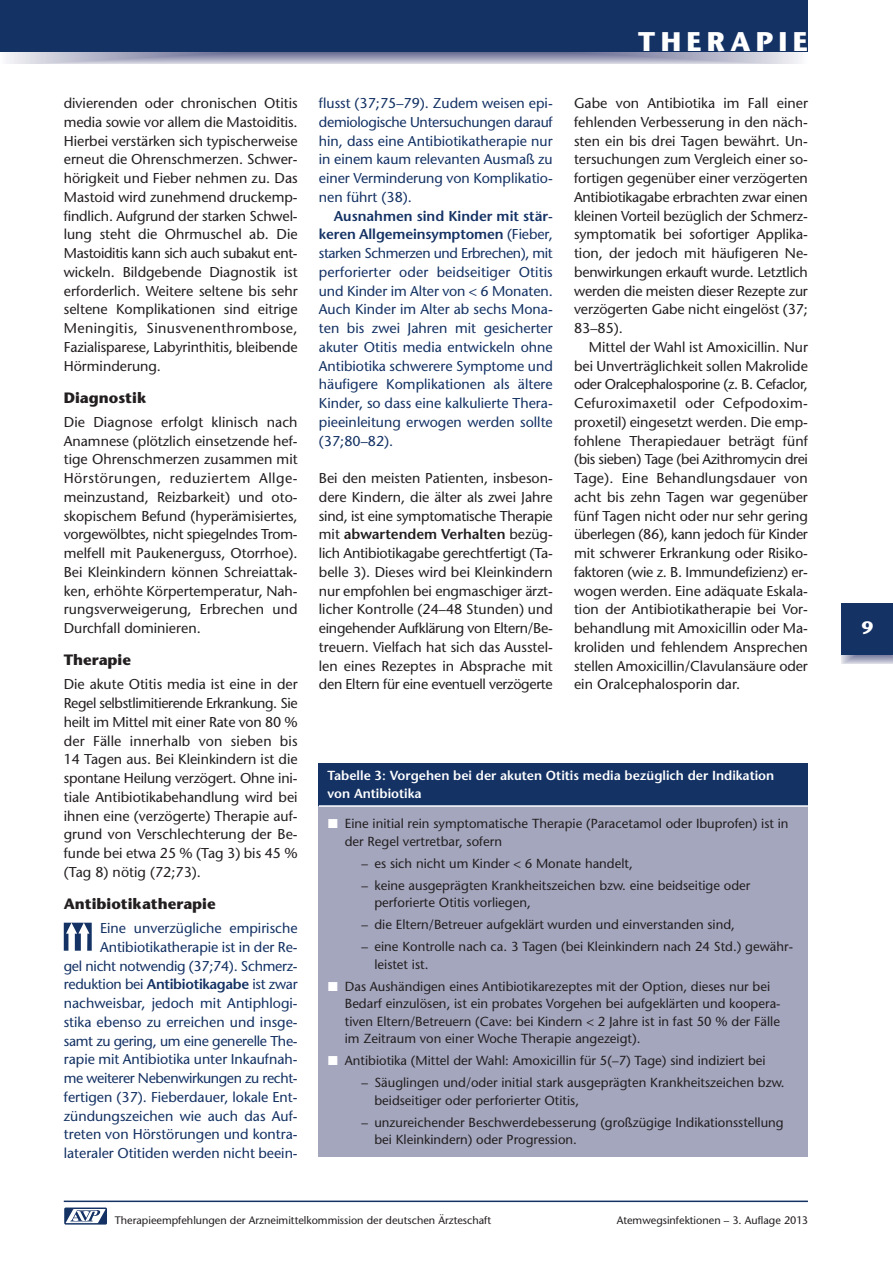
<style>
.page{position:relative;width:893px;height:1263px;background:#fff}
.page>*{position:absolute;margin:0;border:0;box-sizing:border-box;transform-origin:0 0}
.t1{font:700 27px "Stone Sans";letter-spacing:.2em;color:#fff}
.t2{font:700 18px "Stone Sans";color:#fff}
.t3{font:700 15px "Stone Sans";color:#231f20}
.t4{font:14.25px/18.8px "Stone Sans";color:#231f20;text-align:justify}
.t5{font:14.25px/18.8px "Stone Sans";color:#143264;text-align:justify}
.t6{font:13.2px/17.7px "Stone Sans";color:#231f20}
.t7{font:600 13.2px/17.7px "Stone Sans";color:#fff}
.t8{font:10.8px "Stone Sans";color:#231f20}
.s1{font-weight:600}
.s2{font-family:"European Pi Three";color:#fff}
</style>
<div class="page">
<svg style="left:842px;top:655px;width:51px;height:8px"></svg>
<svg style="left:0;top:51px;width:808px;height:13px;background:#a2a5bd"></svg>
<svg style="left:64px;top:923px;width:28px;height:28px"></svg>
<hr style="left:64px;top:1200px;width:744px;height:2px;background:#143264">
<div style="left:64px;top:1207px;width:43px;height:17px;background:#143264;border-radius:2px"></div>
<svg style="left:66px;top:1209px;width:39px;height:14px"></svg>
<div style="left:0;top:0;width:808px;height:51px;background:#143264"></div>
<div style="left:842px;top:604px;width:51px;height:51px;background:#143264"></div>
<div style="left:319px;top:788px;width:489px;height:369px;background:#a4a6be"></div>
<div style="left:319px;top:764px;width:489px;height:42px;background:#143264"></div>
<hr style="left:319px;top:805px;width:489px;height:2px;background:#fff">
<p class="t4" style="left:64px;top:95px;width:235px">divierenden oder chronischen Otitis media sowie vor allem die Mastoiditis.<br>Hierbei verstärken sich typischerweise erneut die Ohrenschmerzen. Schwer&shy;hörigkeit und Fieber nehmen zu. Das Mastoid wird zunehmend druckemp&shy;findlich. Aufgrund der starken Schwel&shy;lung steht die Ohrmuschel ab. Die Mastoiditis kann sich auch subakut ent&shy;wickeln. Bildgebende Diagnostik ist erforderlich. Weitere seltene bis sehr seltene Komplikationen sind eitrige Meningitis, Sinusvenenthrombose, Fazialisparese, Labyrinthitis, bleibende Hörminderung.</p>
<p class="t3" style="left:64px;top:392px;width:84px">Diagnostik</p>
<p class="t4" style="left:64px;top:414px;width:235px">Die Diagnose erfolgt klinisch nach Anamnese (plötzlich einsetzende hef&shy;tige Ohrenschmerzen zusammen mit Hörstörungen, reduziertem Allge&shy;meinzustand, Reizbarkeit) und oto&shy;skopischem Befund (hyperämisiertes, vorgewölbtes, nicht spiegelndes Trom&shy;melfell mit Paukenerguss, Otorrhoe).<br>Bei Kleinkindern können Schreiattak&shy;ken, erhöhte Körpertemperatur, Nah&shy;rungsverweigerung, Erbrechen und Durchfall dominieren.</p>
<p class="t3" style="left:64px;top:654px;width:69px">Therapie</p>
<p class="t4" style="left:64px;top:676px;width:235px">Die akute Otitis media ist eine in der Regel selbstlimitierende Erkrankung. Sie heilt im Mittel mit einer Rate von 80 % der Fälle innerhalb von sieben bis 14 Tagen aus. Bei Kleinkindern ist die spontane Heilung verzögert. Ohne ini - tiale Antibiotikabehandlung wird bei ihnen eine (verzögerte) Therapie auf&shy;grund von Verschlechterung der Be&shy;funde bei etwa 25 % (Tag 3) bis 45 % (Tag 8) nötig (72;73).</p>
<p class="t3" style="left:64px;top:898px;width:153px">Antibiotikatherapie</p>
<p class="t5" style="left:64px;top:920px;width:235px;text-align:right">Eine unverzügliche empirische Antibiotikatherapie ist in der Re-<br>gel nicht notwendig (37;74). Schmerz&shy;reduktion bei <span class="s1">Antibiotikagabe</span> ist zwar nachweisbar, jedoch mit Antiphlogi&shy;stika ebenso zu erreichen und insge&shy;samt zu gering, um eine generelle The&shy;rapie mit Antibiotika unter Inkaufnah&shy;me weiterer Nebenwirkungen zu recht&shy;fertigen (37). Fieberdauer, lokale Ent&shy;zündungszeichen wie auch das Auf&shy;treten von Hörstörungen und kontra&shy;lateraler Otitiden werden nicht beein-</p>
<p class="t5" style="left:319px;top:95px;width:235px">flusst (37;75–79). Zudem weisen epi&shy;demiologische Untersuchungen darauf hin, dass eine Antibiotikatherapie nur in einem kaum relevanten Ausmaß zu einer Verminderung von Komplikatio&shy;nen führt (38).</p>
<p class="t5" style="left:319px;top:208px;width:235px;text-indent:15px"><span class="s1">Ausnahmen sind Kinder mit stär&shy;keren Allgemeinsymptomen</span> (Fieber, starken Schmerzen und Erbrechen), mit perforierter oder beidseitiger Otitis und Kinder im Alter von &lt; 6 Monaten.<br>Auch Kinder im Alter ab sechs Mona&shy;ten bis zwei Jahren mit gesicherter akuter Otitis media entwickeln ohne Antibiotika schwerere Symptome und häufigere Komplikationen als ältere Kinder, so dass eine kalkulierte Thera&shy;pieeinleitung erwogen werden sollte (37;80–82).</p>
<p class="t4" style="left:319px;top:470px;width:235px">Bei den meisten Patienten, insbeson&shy;dere Kindern, die älter als zwei Jahre sind, ist eine symptomatische Therapie mit <span class="s1">abwartendem Verhalten</span> bezüg&shy;lich Antibiotikagabe gerechtfertigt (Ta&shy;belle 3). Dieses wird bei Kleinkindern nur empfohlen bei engmaschiger ärzt&shy;licher Kontrolle (24–48 Stunden) und eingehender Aufklärung von Eltern/Be&shy;treuern. Vielfach hat sich das Ausstel&shy;len eines Rezeptes in Absprache mit den Eltern für eine eventuell verzögerte</p>
<h1 class="t1" style="left:638px;top:31px;width:171px">THERAPIE</h1>
<p class="t4" style="left:574px;top:95px;width:235px">Gabe von Antibiotika im Fall einer fehlenden Verbesserung in den näch&shy;sten ein bis drei Tagen bewährt. Un&shy;tersuchungen zum Vergleich einer so&shy;fortigen gegenüber einer verzögerten Antibiotikagabe erbrachten zwar einen kleinen Vorteil bezüglich der Schmerz&shy;symptomatik bei sofortiger Applika&shy;tion, der jedoch mit häufigeren Ne&shy;benwirkungen erkauft wurde. Letztlich werden die meisten dieser Rezepte zur verzögerten Gabe nicht eingelöst (37; 83–85).</p>
<p class="t4" style="left:574px;top:339px;width:235px;text-indent:15px">Mittel der Wahl ist Amoxicillin. Nur bei Unverträglichkeit sollen Makrolide oder Oralcephalosporine (z. B. Cefaclor, Cefuroximaxetil oder Cefpodoxim&shy;proxetil) eingesetzt werden. Die emp&shy;fohlene Therapiedauer beträgt fünf (bis sieben) Tage (bei Azithromycin drei Tage). Eine Behandlungsdauer von acht bis zehn Tagen war gegenüber fünf Tagen nicht oder nur sehr gering überlegen (86), kann jedoch für Kinder mit schwerer Erkrankung oder Risiko&shy;faktoren (wie z. B. Immundefizienz) er&shy;wogen werden. Eine adäquate Eskala&shy;tion der Antibiotikatherapie bei Vor&shy;behandlung mit Amoxicillin oder Ma&shy;kroliden und fehlendem Ansprechen stellen Amoxicillin/Clavulansäure oder ein Oralcephalosporin dar.</p>
<p class="t7" style="left:327px;top:768px;width:448px">Tabelle 3: Vorgehen bei der akuten Otitis media bezüglich der Indikation von Antibiotika</p>
<p class="t6" style="left:345px;top:816px;width:445px;text-indent:-17px"><span class="s2">-</span> Eine initial rein symptomatische Therapie (Paracetamol oder Ibuprofen) ist in der Regel vertretbar, sofern</p>
<p class="t6" style="left:361px;top:856px;width:273px">– es sich nicht um Kinder &lt; 6 Monate handelt,</p>
<p class="t6" style="left:374px;top:877px;width:377px;text-indent:-13px">– keine ausgeprägten Krankheitszeichen bzw. eine beidseitige oder perforierte Otitis vorliegen,</p>
<p class="t6" style="left:361px;top:917px;width:375px">– die Eltern/Betreuer aufgeklärt wurden und einverstanden sind,</p>
<p class="t6" style="left:374px;top:939px;width:420px;text-indent:-13px">– eine Kontrolle nach ca. 3 Tagen (bei Kleinkindern nach 24 Std.) gewähr&shy;leistet ist.</p>
<p class="t6" style="left:345px;top:978px;width:437px;text-indent:-17px"><span class="s2">-</span> Das Aushändigen eines Antibiotikarezeptes mit der Option, dieses nur bei Bedarf einzulösen, ist ein probates Vorgehen bei aufgeklärten und koopera&shy;tiven Eltern/Betreuern (Cave: bei Kindern &lt; 2 Jahre ist in fast 50 % der Fälle im Zeitraum von einer Woche Therapie angezeigt).</p>
<p class="t6" style="left:327px;top:1053px;width:440px"><span class="s2">-</span> Antibiotika (Mittel der Wahl: Amoxicillin für 5(–7) Tage) sind indiziert bei</p>
<p class="t6" style="left:374px;top:1075px;width:412px;text-indent:-13px">– Säuglingen und/oder initial stark ausgeprägten Krankheitszeichen bzw. beidseitiger oder perforierter Otitis,</p>
<p class="t6" style="left:374px;top:1114px;width:411px;text-indent:-13px">– unzureichender Beschwerdebesserung (großzügige Indikationsstellung bei Kleinkindern) oder Progression.</p>
<p class="t8" style="left:115px;top:1216px;width:378px">Therapieempfehlungen der Arzneimittelkommission der deutschen Ärzteschaft</p>
<p class="t8" style="left:617px;top:1216px;width:193px">Atemwegsinfektionen – 3. Auflage 2013</p>
<p class="t2" style="left:862px;top:620px;width:13px">9</p>
</div>
